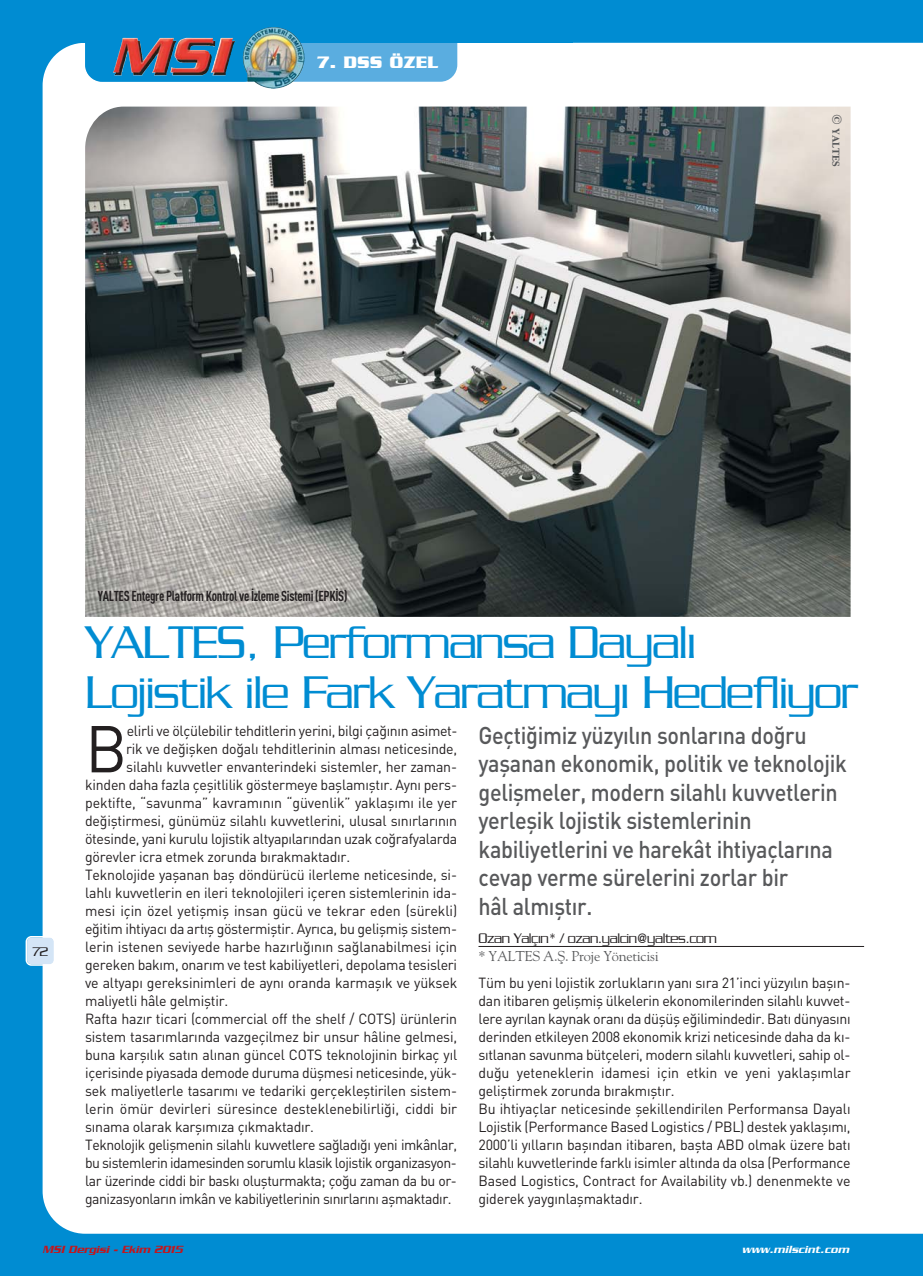
<style>
.page{position:relative;width:923px;height:1276px;background:#008cd2}
.page>*{position:absolute;margin:0;border:0;box-sizing:border-box;transform-origin:0 0}
.t1{font:65.1px "DIN";color:#231f20}
.t2{font:300 49.5px/49.5px "Serpentine";letter-spacing:-.03em;color:#008cd2;scale:.95 1}
.t3{font:500 24px/28.5px "DIN";letter-spacing:-.015em;color:#58595b;scale:.9 1}
.t4{font:700 18px "Serpentine";color:#fff}
.t5{font:300 15px "Serpentine";letter-spacing:-.03em;color:#231f20;scale:.9 1}
.t6{font:14.55px/18px "DIN";letter-spacing:-.015em;color:#231f20}
.t7{font:14.55px "DIN";letter-spacing:-.015em;color:#231f20;scale:.96 1}
.t8{font:14.55px "DIN";letter-spacing:-.035em;color:#231f20;scale:.96 1}
.t9{font:700 condensed 14.25px "DIN";letter-spacing:-.025em;color:#231f20;scale:.95 1}
.t10{font:14.25px "Goudy";letter-spacing:-.02em;color:#58595b}
.t11{font:300 13.5px "Serpentine";color:#231f20}
.t12{font:italic 500 11.25px "Serpentine";color:#c4151c}
.t13{font:italic 500 11.25px "Serpentine";color:#fff}
.t14{font:700 10.5px "Goudy";color:#58595b}
.s1{font-size:13.5px}
</style>
<div class="page">
<div style="left:43px;top:43px;width:880px;height:1190px;background:#fff"></div>
<img style="left:85px;top:43px;width:372px;height:39px">
<svg style="left:26px;top:936px;width:29px;height:29px"></svg>
<img style="left:113px;top:38px;width:63px;height:37px">
<img style="left:243px;top:27px;width:42px;height:55px">
<hr style="left:478px;top:946px;width:386px;height:1px;background:#231f20">
<img style="left:85px;top:107px;width:765px;height:510px">
<p class="t4" style="left:317px;top:51px;width:123px">7. DSS ÖZEL</p>
<p class="t9" style="left:98px;top:591px;width:264px">YALTES Entegre Platform Kontrol ve İzleme Sistemi (EPKİS)</p>
<p class="t14" style="left:842px;top:114px;width:55px;rotate:90deg"><span class="s1">©</span> YALTES</p>
<p class="t11" style="left:32px;top:943px;width:17px">72</p>
<h2 class="t2" style="left:85px;top:616px;width:815px">YALTES, Performansa Dayalı<br>Lojistik ile Fark Yaratmayı Hedefliyor</h2>
<h1 class="t1" style="left:85px;top:726px;width:44px">B</h1>
<p class="t6" style="left:127px;top:724px;width:332px">elirli ve ölçülebilir tehditlerin yerini, bilgi çağının asimet-</p>
<p class="t6" style="left:126px;top:742px;width:332px">rik ve değişken doğalı tehditlerinin alması neticesinde,</p>
<p class="t6" style="left:126px;top:760px;width:332px">silahlı kuvvetler envanterindeki sistemler, her zaman-</p>
<p class="t6" style="left:85px;top:778px;width:373px">kinden daha fazla çeşitlilik göstermeye başlamıştır. Aynı pers-</p>
<p class="t6" style="left:85px;top:796px;width:373px">pektifte, “savunma” kavramının “güvenlik” yaklaşımı ile yer</p>
<p class="t6" style="left:85px;top:814px;width:373px">değiştirmesi, günümüz silahlı kuvvetlerini, ulusal sınırlarının</p>
<p class="t6" style="left:85px;top:832px;width:373px">ötesinde, yani kurulu lojistik altyapılarından uzak coğrafyalarda</p>
<p class="t6" style="left:85px;top:850px;width:266px">görevler icra etmek zorunda bırakmaktadır.</p>
<p class="t6" style="left:85px;top:868px;width:373px">Teknolojide yaşanan baş döndürücü ilerleme neticesinde, si-</p>
<p class="t6" style="left:85px;top:886px;width:373px">lahlı kuvvetlerin en ileri teknolojileri içeren sistemlerinin ida-</p>
<p class="t6" style="left:85px;top:904px;width:373px">mesi için özel yetişmiş insan gücü ve tekrar eden (sürekli)</p>
<p class="t6" style="left:85px;top:922px;width:373px">eğitim ihtiyacı da artış göstermiştir. Ayrıca, bu gelişmiş sistem-</p>
<p class="t6" style="left:85px;top:940px;width:373px">lerin istenen seviyede harbe hazırlığının sağlanabilmesi için</p>
<p class="t6" style="left:85px;top:958px;width:373px">gereken bakım, onarım ve test kabiliyetleri, depolama tesisleri</p>
<p class="t6" style="left:85px;top:976px;width:373px">ve altyapı gereksinimleri de aynı oranda karmaşık ve yüksek</p>
<p class="t6" style="left:85px;top:994px;width:145px">maliyetli hâle gelmiştir.</p>
<p class="t6" style="left:85px;top:1012px;width:373px">Rafta hazır ticari (commercial off the shelf / COTS) ürünlerin</p>
<p class="t6" style="left:85px;top:1030px;width:373px">sistem tasarımlarında vazgeçilmez bir unsur hâline gelmesi,</p>
<p class="t6" style="left:85px;top:1048px;width:373px">buna karşılık satın alınan güncel COTS teknolojinin birkaç yıl</p>
<p class="t6" style="left:85px;top:1066px;width:373px">içerisinde piyasada demode duruma düşmesi neticesinde, yük-</p>
<p class="t6" style="left:85px;top:1084px;width:373px">sek maliyetlerle tasarımı ve tedariki gerçekleştirilen sistem-</p>
<p class="t6" style="left:85px;top:1102px;width:373px">lerin ömür devirleri süresince desteklenebilirliği, ciddi bir</p>
<p class="t6" style="left:85px;top:1120px;width:230px">sınama olarak karşımıza çıkmaktadır.</p>
<p class="t7" style="left:85px;top:1140px;width:389px">Teknolojik gelişmenin silahlı kuvvetlere sağladığı yeni imkânlar,</p>
<p class="t8" style="left:85px;top:1158px;width:389px">bu sistemlerin idamesinden sorumlu klasik lojistik organizasyon-</p>
<p class="t7" style="left:85px;top:1176px;width:389px">lar üzerinde ciddi bir baskı oluşturmakta; çoğu zaman da bu or-</p>
<p class="t7" style="left:85px;top:1194px;width:383px">ganizasyonların imkân ve kabiliyetlerinin sınırlarını aşmaktadır.</p>
<p class="t3" style="left:478px;top:723px;width:411px">Geçtiğimiz yüzyılın sonlarına doğru yaşanan ekonomik, politik ve teknolojik gelişmeler, modern silahlı kuvvetlerin yerleşik lojistik sistemlerinin kabiliyetlerini ve harekât ihtiyaçlarına cevap verme sürelerini zorlar bir<br>hâl almıştır.</p>
<p class="t5" style="left:478px;top:928px;width:266px">Ozan Yalçın* / ozan.yalcin@yaltes.com</p>
<p class="t10" style="left:478px;top:950px;width:182px">* YALTES A.Ş. Proje Yöneticisi</p>
<p class="t6" style="left:478px;top:976px;width:373px">Tüm bu yeni lojistik zorlukların yanı sıra 21’inci yüzyılın başın&shy;dan itibaren gelişmiş ülkelerin ekonomilerinden silahlı kuvvet&shy;lere ayrılan kaynak oranı da düşüş eğilimindedir. Batı dünyasını derinden etkileyen 2008 ekonomik krizi neticesinde daha da kı&shy;sıtlanan savunma bütçeleri, modern silahlı kuvvetleri, sahip ol&shy;duğu yeteneklerin idamesi için etkin ve yeni yaklaşımlar geliştirmek zorunda bırakmıştır.<br>Bu ihtiyaçlar neticesinde şekillendirilen Performansa Dayalı Lojistik (Performance Based Logistics / PBL) destek yaklaşımı, 2000’li yılların başından itibaren, başta ABD olmak üzere batı silahlı kuvvetlerinde farklı isimler altında da olsa (Performance Based Logistics, Contract for Availability vb.) denenmekte ve giderek yaygınlaşmaktadır.</p>
<p class="t12" style="left:43px;top:1242px;width:141px">MSI Dergisi - Ekim 2015</p>
<p class="t13" style="left:742px;top:1242px;width:109px">www.milscint.com</p>
</div>
